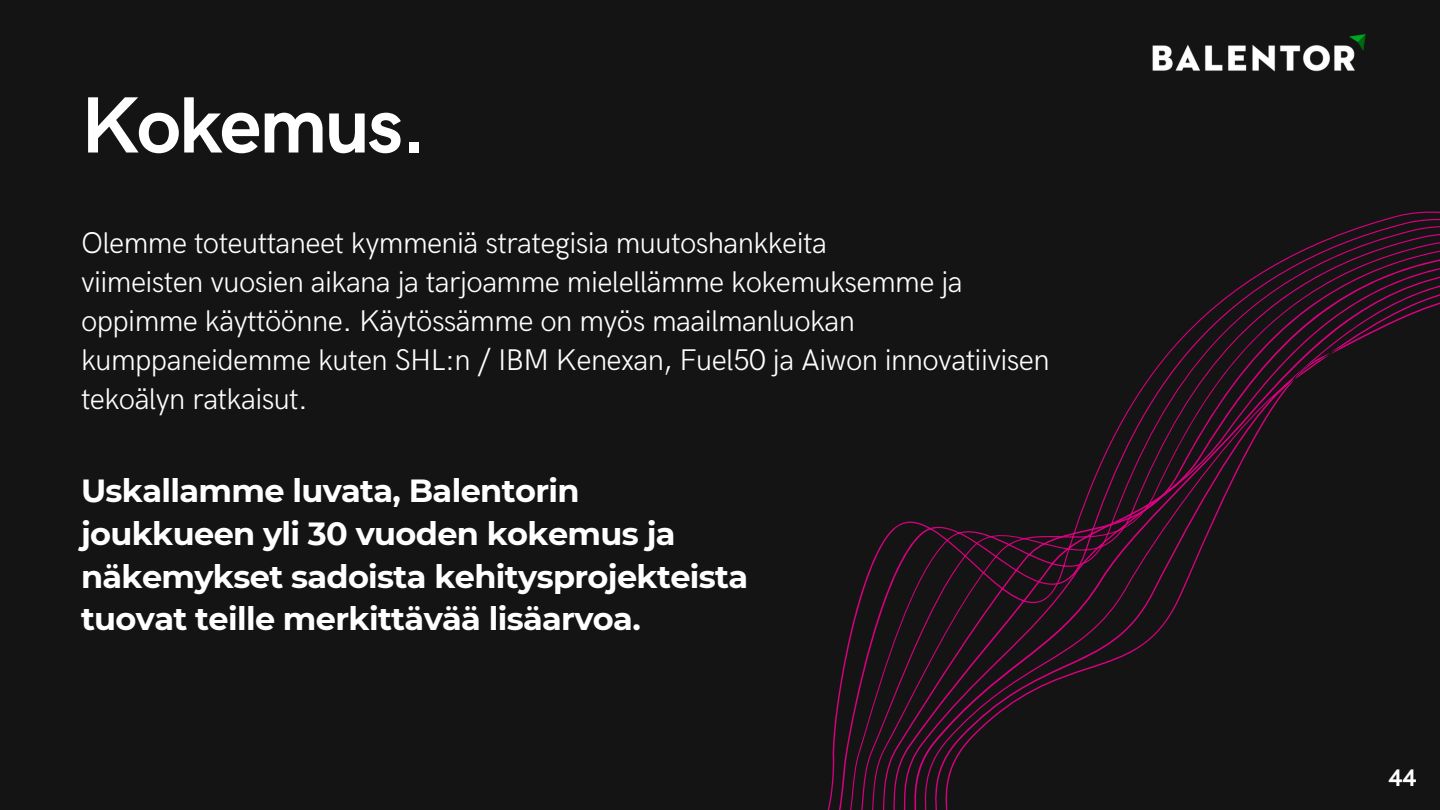
<style>
.page{position:relative;width:1440px;height:810px;background:#141414}
.page>*{position:absolute;margin:0;border:0;box-sizing:border-box;transform-origin:0 0}
.t1{font:700 80px "HK Grotesk";letter-spacing:-.03em;color:#fff}
.t2{font:700 32px/42.8px "Montserrat";letter-spacing:-.02em;color:#fff}
.t3{font:300 30px/39px "HK Grotesk";letter-spacing:-.02em;color:#fff}
.t4{font:700 24px "HK Grotesk";color:#fff}
</style>
<div class="page">
<svg style="left:827px;top:211px;width:613px;height:599px"></svg>
<img style="left:1152px;top:34px;width:214px;height:38px">
<p class="t1" style="left:81px;top:81px;width:347px">Kokemus.</p>
<h1 class="t3" style="left:81px;top:225px;width:748px">Olemme toteuttaneet kymmeniä strategisia muutoshankkeita</h1>
<p class="t3" style="left:81px;top:264px;width:970px">viimeisten vuosien aikana ja tarjoamme mielellämme kokemuksemme ja oppimme käyttöönne. Käytössämme on myös maailmanluokan kumppaneidemme kuten SHL:n / IBM Kenexan, Fuel50 ja Aiwon innovatiivisen tekoälyn ratkaisut.</p>
<p class="t2" style="left:81px;top:469px;width:669px">Uskallamme luvata, Balentorin joukkueen yli 30 vuoden kokemus ja näkemykset sadoista kehitysprojekteista tuovat teille merkittävää lisäarvoa.</p>
<p class="t4" style="left:1389px;top:764px;width:29px">44</p>
</div>
